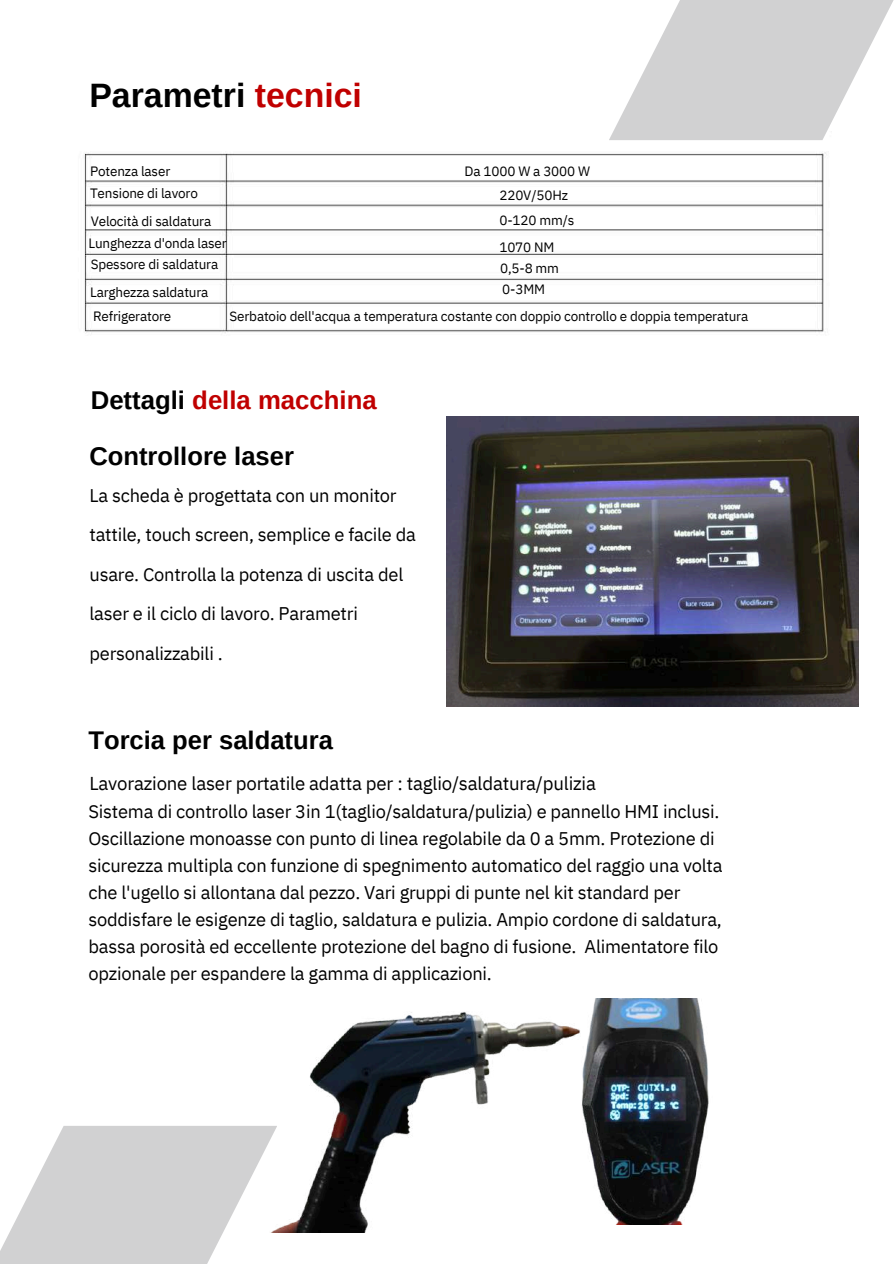
<style>
.page{position:relative;width:894px;height:1264px;background:#fff}
.page>*{position:absolute;margin:0;border:0;box-sizing:border-box;transform-origin:0 0}
.t1{font:700 33.75px "Arimo";color:#000}
.t2{font:700 25.65px "Arimo";color:#c00000}
.t3{font:700 25.5px "Arimo";color:#000}
.t4{font:18.6px "IBM Plex Sans";letter-spacing:-.01em;color:#000}
.t5{font:18.3px/27px "IBM Plex Sans";letter-spacing:-.01em;color:#000}
.t6{font:13.5px/21.9px "IBM Plex Sans";letter-spacing:-.01em;color:#000}
.s1{color:#c00000}
.s2{color:#000}
</style>
<div class="page">
<img style="left:84px;top:152px;width:743px;height:181px">
<img style="left:446px;top:417px;width:412px;height:289px">
<img style="left:277px;top:1012px;width:262px;height:220px">
<img style="left:539px;top:998px;width:170px;height:225px">
<svg style="left:609px;top:0;width:284px;height:140px"></svg>
<svg style="left:0;top:1126px;width:277px;height:137px"></svg>
<h1 class="t1" style="left:89px;top:76px;width:274px">Parametri <span class="s1">tecnici</span></h1>
<p class="t6" style="left:90px;top:160px;width:82px">Potenza laser</p>
<p class="t6" style="left:88px;top:210px;width:140px">Velocità di saldatura<br>Lunghezza d'onda laser</p>
<p class="t6" style="left:499px;top:160px;width:92px;line-height:23.5px;text-indent:-35px">Da 1000 W a 3000 W<br>220V/50Hz</p>
<p class="t6" style="left:499px;top:206px;width:77px;line-height:27.5px">0-120 mm/s<br>1070 NM</p>
<p class="t6" style="left:229px;top:276px;width:520px;line-height:26.8px;text-indent:272px">0-3MM<br>Serbatoio dell'acqua a temperatura costante con doppio controllo e doppia temperatura</p>
<p class="t6" style="left:90px;top:182px;width:109px">Tensione di lavoro</p>
<p class="t6" style="left:91px;top:253px;width:129px">Spessore di saldatura</p>
<p class="t6" style="left:500px;top:257px;width:60px">0,5-8 mm</p>
<p class="t6" style="left:90px;top:280px;width:120px;line-height:24.2px">Larghezza saldatura<br>Refrigeratore</p>
<h2 class="t2" style="left:91px;top:386px;width:287px"><span class="s2">Dettagli</span> della macchina</h2>
<h3 class="t3" style="left:89px;top:442px;width:206px">Controllore laser</h3>
<p class="t5" style="left:89px;top:475px;width:328px;line-height:39.3px">La scheda è progettata con un monitor tattile, touch screen, semplice e facile da usare. Controlla la potenza di uscita del laser e il ciclo di lavoro. Parametri personalizzabili .</p>
<h3 class="t3" style="left:88px;top:725px;width:246px">Torcia per saldatura</h3>
<p class="t4" style="left:89px;top:770px;width:508px">Lavorazione laser portatile adatta per : taglio/saldatura/pulizia</p>
<p class="t5" style="left:88px;top:798px;width:635px">Sistema di controllo laser 3in 1(taglio/saldatura/pulizia) e pannello HMI inclusi.<br>Oscillazione monoasse con punto di linea regolabile da 0 a 5mm. Protezione di sicurezza multipla con funzione di spegnimento automatico del raggio una volta che l'ugello si allontana dal pezzo. Vari gruppi di punte nel kit standard per soddisfare le esigenze di taglio, saldatura e pulizia. Ampio cordone di saldatura, bassa porosità ed eccellente protezione del bagno di fusione. Alimentatore filo opzionale per espandere la gamma di applicazioni.</p>
</div>
